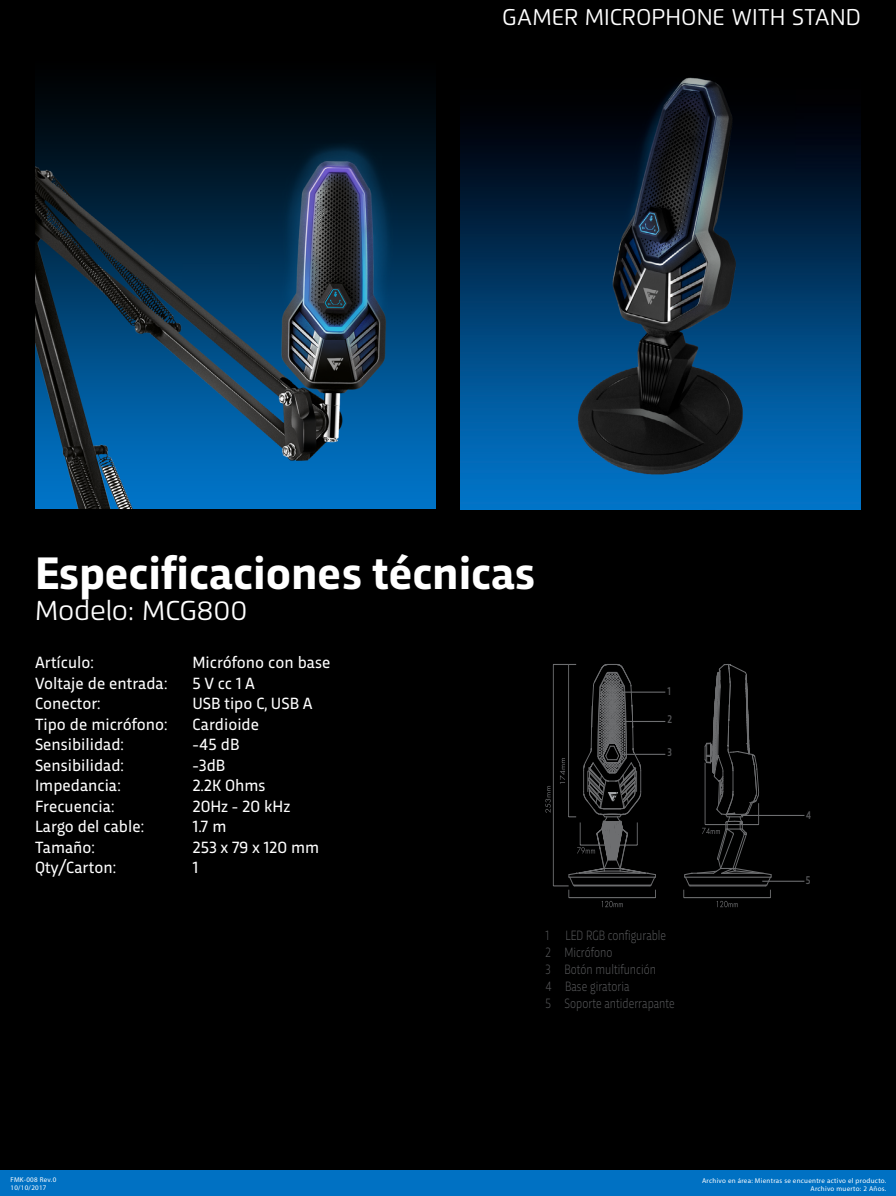
<style>
.page{position:relative;width:896px;height:1196px;background:#fff}
.page>*{position:absolute;margin:0;border:0;box-sizing:border-box;transform-origin:0 0}
.t1{font:700 47.69px "Trasandina";color:#fff}
.t2{font:27.21px "Flexo";color:#fff}
.t3{font:22.75px "Flexo";color:#fff}
.t4{font:17.06px "Trasandina";color:#fff}
.t5{font:300 14.09px/17px "Trasandina";color:#58595b;scale:.82 1}
.t6{font:500 11.72px "Trasandina";color:#58595b;scale:.82 1}
.t7{font:7px/7.9px "Myriad Pro";letter-spacing:.04em;color:#fff;text-align:right}
</style>
<div class="page">
<div style="left:0;top:0;width:896px;height:1195px;background:#000"></div>
<div style="left:0;top:1170px;width:896px;height:25px;background:#0071c3"></div>
<img style="left:35px;top:97px;width:401px;height:411px">
<img style="left:460px;top:119px;width:401px;height:390px">
<svg style="left:545px;top:77px;width:227px;height:831px"></svg>
<hr style="left:623px;top:691px;width:42px;height:1px;background:#6d6e70">
<hr style="left:623px;top:721px;width:42px;height:1px;background:#6d6e70">
<hr style="left:623px;top:754px;width:42px;height:1px;background:#6d6e70">
<hr style="left:762px;top:880px;width:42px;height:1px;background:#6d6e70">
<hr style="left:741px;top:815px;width:63px;height:1px;background:#6d6e70">
<h3 class="t3" style="left:502px;top:3px;width:360px">GAMER MICROPHONE WITH STAND</h3>
<h1 class="t1" style="left:35px;top:537px;width:501px">Especificaciones técnicas</h1>
<h2 class="t2" style="left:35px;top:594px;width:214px">Modelo: MCG800</h2>
<p class="t4" style="left:35px;top:649px;width:60px">Artículo:</p>
<p class="t4" style="left:193px;top:649px;width:139px">Micrófono con base</p>
<p class="t4" style="left:35px;top:670px;width:134px">Voltaje de entrada:</p>
<p class="t4" style="left:192px;top:670px;width:64px">5 V cc 1 A</p>
<p class="t4" style="left:35px;top:690px;width:67px">Conector:</p>
<p class="t4" style="left:192px;top:690px;width:122px">USB tipo C, USB A</p>
<p class="t4" style="left:35px;top:711px;width:134px">Tipo de micrófono:</p>
<p class="t4" style="left:192px;top:711px;width:68px">Cardioide</p>
<p class="t4" style="left:35px;top:731px;width:90px">Sensibilidad:</p>
<p class="t4" style="left:192px;top:731px;width:48px">-45 dB</p>
<p class="t4" style="left:35px;top:752px;width:90px">Sensibilidad:</p>
<p class="t4" style="left:192px;top:752px;width:34px">-3dB</p>
<p class="t4" style="left:35px;top:772px;width:87px">Impedancia:</p>
<p class="t4" style="left:192px;top:772px;width:75px">2.2K Ohms</p>
<p class="t4" style="left:35px;top:793px;width:81px">Frecuencia:</p>
<p class="t4" style="left:192px;top:793px;width:99px">20Hz - 20 kHz</p>
<p class="t4" style="left:35px;top:813px;width:111px">Largo del cable:</p>
<p class="t4" style="left:192px;top:813px;width:36px">1.7 m</p>
<p class="t4" style="left:35px;top:833px;width:61px">Tamaño:</p>
<p class="t4" style="left:192px;top:833px;width:128px">253 x 79 x 120 mm</p>
<p class="t4" style="left:35px;top:854px;width:83px">Qty/Carton:</p>
<p class="t4" style="left:192px;top:854px;width:7px">1</p>
<p class="t6" style="left:667px;top:682px;width:6px">1</p>
<p class="t6" style="left:667px;top:710px;width:7px">2</p>
<p class="t6" style="left:667px;top:743px;width:7px">3</p>
<p class="t5" style="left:545px;top:925px;width:159px">1 LED RGB configurable<br>2 Micrófono<br>3 Botón multifunción<br>4 Base giratoria<br>5 Soporte antiderrapante</p>
<p class="t6" style="left:806px;top:806px;width:8px">4</p>
<p class="t6" style="left:806px;top:871px;width:7px">5</p>
<p class="t7" style="left:10px;top:1175px;width:47px;text-align:left">FMK-008 Rev.0<br>10/10/2017</p>
<p class="t7" style="left:702px;top:1176px;width:186px">Archivo en área: Mientras se encuentre activo el producto.<br>Archivo muerto: 2 Años.</p>
</div>
